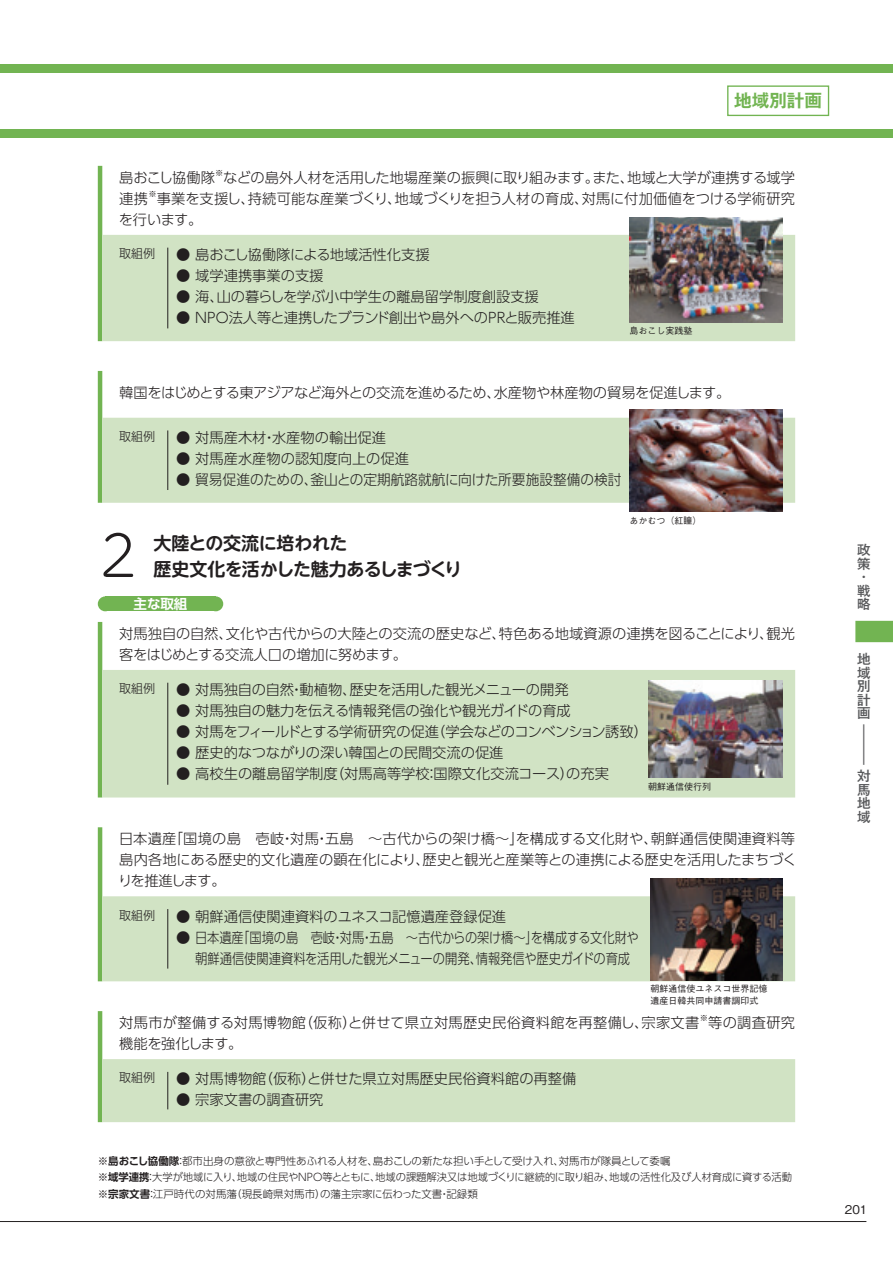
<style>
.page{position:relative;width:893px;height:1263px;background:#fff}
.page>*{position:absolute;margin:0;border:0;box-sizing:border-box;transform-origin:0 0}
.t1{font:300 55.5px "UD Shin M Go Pro";color:#231f20}
.t2{font:500 40.5px "Gothic MB101 Pr 6";color:#57585a;scale:.33 1}
.t3{font:700 18px/25.5px "UD Shin M Go Pro De";letter-spacing:-.025em;color:#231f20}
.t4{font:700 17.55px "Gothic MB101 Pr 6 De";color:#72b452}
.t5{font:300 14.25px/21px "UD Shin Go Pro";color:#231f20}
.t6{font:300 14.25px "UD Shin Go Pro";letter-spacing:-.03em;color:#231f20}
.t7{font:300 14.25px "UD Shin Go Pro";letter-spacing:.02em;color:#231f20}
.t8{font:300 14.25px "UD Shin Go Pro";letter-spacing:-.04em;color:#231f20}
.t9{font:300 14.25px "UD Shin Go Pro";letter-spacing:-.02em;color:#231f20}
.t10{font:500 13.5px/13.5px "Gothic MB101 Pr 6";color:#57585a;text-align:justify}
.t11{font:700 13.5px "UD Shin Go Pro De";color:#fff}
.t12{font:300 12px "UD Shin Go Pro";color:#231f20}
.t13{font:500 12px "Gothic BBB Pr 5";color:#231f20}
.t14{font:300 10.5px/16.5px "UD Shin Go Pro";color:#231f20}
.t15{font:500 9px/12px "Gothic BBB Pr 6";color:#231f20}
.t16{font:300 8.25px "UD Shin Go Pro";color:#231f20}
.s1{font-family:"UD Shin Go Pro De";font-weight:700}
</style>
<div class="page">
<hr style="left:0;top:1221px;width:866px;height:1px;background:#231f20">
<svg style="left:855px;top:621px;width:38px;height:21px"></svg>
<div style="left:0;top:64px;width:893px;height:74px;background:#72b452"></div>
<div style="left:0;top:73px;width:893px;height:55px;background:#fff"></div>
<div style="left:727px;top:85px;width:102px;height:31px;border:1px solid #72b452"></div>
<svg style="left:98px;top:166px;width:4px;height:175px"></svg>
<div style="left:102px;top:235px;width:693px;height:106px;background:#d1e3c4"></div>
<hr style="left:167px;top:248px;width:1px;height:80px;background:#231f20">
<svg style="left:98px;top:371px;width:4px;height:132px"></svg>
<div style="left:102px;top:418px;width:693px;height:85px;background:#d1e3c4"></div>
<hr style="left:167px;top:430px;width:1px;height:60px;background:#231f20">
<div style="left:98px;top:596px;width:15px;height:15px;background:#72b452;border-radius:50%"></div>
<div style="left:208px;top:596px;width:15px;height:15px;background:#72b452;border-radius:50%"></div>
<div style="left:105px;top:596px;width:111px;height:15px;background:#72b452"></div>
<svg style="left:98px;top:622px;width:4px;height:175px"></svg>
<div style="left:102px;top:670px;width:693px;height:127px;background:#d1e3c4"></div>
<hr style="left:167px;top:683px;width:1px;height:102px;background:#231f20">
<svg style="left:98px;top:827px;width:4px;height:154px"></svg>
<div style="left:102px;top:896px;width:693px;height:85px;background:#d1e3c4"></div>
<hr style="left:167px;top:909px;width:1px;height:59px;background:#231f20">
<svg style="left:98px;top:1011px;width:697px;height:111px"></svg>
<hr style="left:167px;top:1072px;width:1px;height:37px;background:#231f20">
<img style="left:629px;top:218px;width:153px;height:104px">
<img style="left:629px;top:410px;width:153px;height:101px">
<img style="left:648px;top:680px;width:134px;height:97px">
<img style="left:651px;top:878px;width:131px;height:102px">
<p class="t4" style="left:734px;top:86px;width:89px">地域別計画</p>
<p class="t6" style="left:119px;top:166px;width:97px">島おこし協働隊</p>
<p class="t16" style="left:215px;top:166px;width:10px">※</p>
<p class="t5" style="left:223px;top:166px;width:573px">などの島外人材を活用した地場産業の振興に取り組みます。また、地域と大学が連携する域学</p>
<p class="t5" style="left:119px;top:187px;width:30px">連携</p>
<p class="t16" style="left:148px;top:187px;width:10px">※</p>
<p class="t5" style="left:119px;top:187px;width:678px;text-indent:38px">事業を支援し、持続可能な産業づくり、地域づくりを担う人材の育成、対馬に付加価値をつける学術研究を行います。</p>
<p class="t12" style="left:119px;top:244px;width:37px">取組例</p>
<p class="t5" style="left:176px;top:244px;width:255px">● 島おこし協働隊による地域活性化支援</p>
<p class="t5" style="left:176px;top:265px;width:149px">● 域学連携事業の支援</p>
<p class="t5" style="left:176px;top:286px;width:364px">● 海、山の暮らしを学ぶ小中学生の離島留学制度創設支援</p>
<p class="t5" style="left:176px;top:307px;width:400px">● NPO法人等と連携したブランド創出や島外へのPRと販売推進</p>
<p class="t15" style="left:629px;top:324px;width:64px">島おこし実践塾</p>
<p class="t6" style="left:119px;top:381px;width:613px">韓国をはじめとする東アジアなど海外との交流を進めるため、水産物や林産物の貿易を促進します。</p>
<p class="t12" style="left:119px;top:427px;width:37px">取組例</p>
<p class="t5" style="left:176px;top:427px;width:211px">● 対馬産木材・水産物の輸出促進</p>
<p class="t5" style="left:176px;top:448px;width:234px">● 対馬産水産物の認知度向上の促進</p>
<p class="t5" style="left:176px;top:469px;width:447px">● 貿易促進のための、釜山との定期航路就航に向けた所要施設整備の検討</p>
<p class="t15" style="left:629px;top:514px;width:73px">あかむつ（紅瞳）</p>
<h1 class="t1" style="left:100px;top:511px;width:38px">2</h1>
<p class="t3" style="left:154px;top:529px;width:310px">大陸との交流に培われた<br>歴史文化を活かした魅力あるしまづくり</p>
<p class="t11" style="left:134px;top:593px;width:55px">主な取組</p>
<p class="t5" style="left:119px;top:622px;width:677px">対馬独自の自然、文化や古代からの大陸との交流の歴史など、特色ある地域資源の連携を図ることにより、観光客をはじめとする交流人口の増加に努めます。</p>
<p class="t12" style="left:119px;top:679px;width:37px">取組例</p>
<p class="t9" style="left:176px;top:678px;width:394px">● 対馬独自の自然・動植物、歴史を活用した観光メニューの開発</p>
<p class="t5" style="left:176px;top:700px;width:396px">● 対馬独自の魅力を伝える情報発信の強化や観光ガイドの育成</p>
<p class="t8" style="left:176px;top:720px;width:473px">● 対馬をフィールドとする学術研究の促進（学会などのコンベンション誘致）</p>
<p class="t5" style="left:176px;top:742px;width:343px">● 歴史的なつながりの深い韓国との民間交流の促進　</p>
<p class="t5" style="left:176px;top:763px;width:434px">● 高校生の離島留学制度（対馬高等学校：国際文化交流コース）の充実</p>
<p class="t15" style="left:648px;top:780px;width:64px">朝鮮通信使行列</p>
<p class="t5" style="left:118px;top:828px;width:680px;text-align:justify">日本遺産「国境の島　壱岐・対馬・五島　～古代からの架け橋～」を構成する文化財や、朝鮮通信使関連資料等島内各地にある歴史的文化遺産の顕在化により、歴史と観光と産業等との連携による歴史を活用したまちづくりを推進します。</p>
<p class="t12" style="left:119px;top:905px;width:37px">取組例</p>
<p class="t5" style="left:176px;top:905px;width:331px">● 朝鮮通信使関連資料のユネスコ記憶遺産登録促進</p>
<p class="t5" style="left:176px;top:926px;width:464px">● 日本遺産「国境の島　壱岐・対馬・五島　～古代からの架け橋～」を構成する文化財や　 朝鮮通信使関連資料を活用した観光メニューの開発、情報発信や歴史ガイドの育成</p>
<p class="t15" style="left:651px;top:982px;width:118px">朝鮮通信使ユネスコ世界記憶遺産日韓共同申請書調印式</p>
<p class="t7" style="left:119px;top:1011px;width:582px">対馬市が整備する対馬博物館（仮称）と併せて県立対馬歴史民俗資料館を再整備し、宗家文書</p>
<p class="t16" style="left:700px;top:1011px;width:10px">※</p>
<p class="t5" style="left:708px;top:1011px;width:88px">等の調査研究</p>
<p class="t6" style="left:119px;top:1032px;width:125px">機能を強化します。</p>
<p class="t12" style="left:119px;top:1068px;width:37px">取組例</p>
<p class="t5" style="left:176px;top:1068px;width:402px">● 対馬博物館（仮称）と併せた県立対馬歴史民俗資料館の再整備</p>
<p class="t5" style="left:176px;top:1089px;width:149px">● 宗家文書の調査研究</p>
<p class="t14" style="left:98px;top:1152px;width:696px"><span class="s1">※島おこし協働隊</span>：都市出身の意欲と専門性あふれる人材を、島おこしの新たな担い手として受け入れ、対馬市が隊員として委嘱<br><span class="s1">※域学連携</span>：大学が地域に入り、地域の住民やNPO等とともに、地域の課題解決又は地域づくりに継続的に取り組み、地域の活性化及び人材育成に資する活動<span class="s1">※宗家文書</span>：江戸時代の対馬藩（現長崎県対馬市）の藩主宗家に伝わった文書・記録類</p>
<p class="t10" style="left:857px;top:543px;width:15px;text-align:left">政策・戦略</p>
<p class="t10" style="left:857px;top:652px;width:15px">地域別計画</p>
<h2 class="t2" style="left:857px;top:711px;width:24px">―</h2>
<p class="t10" style="left:857px;top:768px;width:15px">対馬地域</p>
<p class="t13" style="left:845px;top:1200px;width:24px">201</p>
</div>
